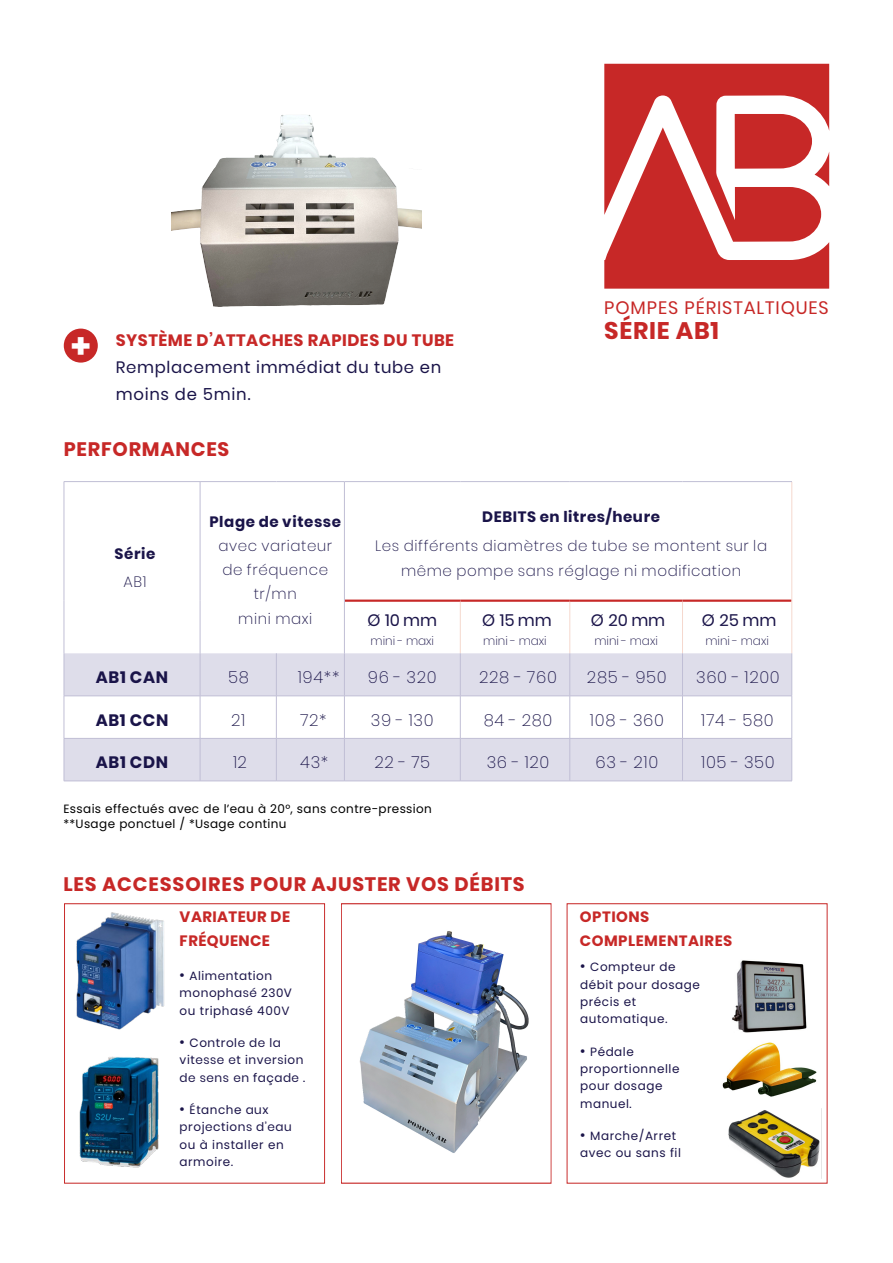
<style>
.page{position:relative;width:893px;height:1263px;background:#fff}
.page>*{position:absolute;margin:0;border:0;box-sizing:border-box;transform-origin:0 0}
.t1{font:700 34.5px "Poppins";color:#fff}
.t2{font:700 24px "Poppins";letter-spacing:.03em;color:#c72827}
.t3{font:700 19.5px "Poppins";letter-spacing:.04em;color:#c72827}
.t4{font:18px "Poppins";letter-spacing:.05em;color:#c72827}
.t5{font:200 16.5px "Poppins";letter-spacing:.04em;color:#1a1449}
.t6{font:16.5px/27px "Poppins";letter-spacing:.04em;color:#1a1449}
.t7{font:700 16.5px "Poppins";letter-spacing:.03em;color:#c72827}
.t8{font:700 16.5px "Poppins";letter-spacing:.04em;color:#1a1449}
.t9{font:200 15px/24.2px "Poppins";letter-spacing:.04em;color:#1a1449;text-align:center}
.t10{font:700 15px/24px "Poppins";letter-spacing:.03em;color:#c72827}
.t11{font:700 15px "Poppins";letter-spacing:.04em;color:#1a1449}
.t12{font:12px/17.4px "Poppins";letter-spacing:.045em;color:#1a1449}
.t13{font:12px/14.4px "Poppins";letter-spacing:.035em;color:#000}
.t14{font:200 12px "Poppins";color:#1a1449}
.s1{font-style:inherit}
.s2{font-size:14.7px}
</style>
<div class="page">
<div style="left:64px;top:904px;width:261px;height:279px;border:1px solid #c72827"></div>
<svg style="left:65px;top:653px;width:726px;height:128px;fill:#deddea"></svg>
<hr style="left:345px;top:599px;width:115px;height:3px;background:#c72827">
<hr style="left:460px;top:599px;width:110px;height:3px;background:#c72827">
<hr style="left:570px;top:599px;width:112px;height:3px;background:#c72827">
<hr style="left:682px;top:599px;width:110px;height:3px;background:#c72827">
<hr style="left:791px;top:482px;width:1px;height:119px;background:#f5d8ce">
<hr style="left:460px;top:602px;width:1px;height:51px;background:#f5d8ce">
<hr style="left:570px;top:602px;width:1px;height:51px;background:#f5d8ce">
<hr style="left:682px;top:602px;width:1px;height:51px;background:#f5d8ce">
<hr style="left:791px;top:601px;width:1px;height:52px;background:#f5d8ce">
<hr style="left:344px;top:481px;width:116px;height:1px;background:#c0bed5">
<hr style="left:460px;top:481px;width:110px;height:1px;background:#c0bed5">
<hr style="left:570px;top:481px;width:112px;height:1px;background:#c0bed5">
<hr style="left:682px;top:481px;width:110px;height:1px;background:#c0bed5">
<hr style="left:200px;top:481px;width:76px;height:1px;background:#c0bed5">
<hr style="left:276px;top:481px;width:68px;height:1px;background:#c0bed5">
<hr style="left:344px;top:482px;width:1px;height:119px;background:#c0bed5">
<hr style="left:344px;top:601px;width:1px;height:52px;background:#c0bed5">
<hr style="left:64px;top:481px;width:136px;height:1px;background:#c0bed5">
<hr style="left:64px;top:482px;width:1px;height:119px;background:#c0bed5">
<hr style="left:200px;top:482px;width:1px;height:119px;background:#c0bed5">
<hr style="left:64px;top:601px;width:1px;height:52px;background:#c0bed5">
<hr style="left:200px;top:601px;width:1px;height:52px;background:#c0bed5">
<hr style="left:64px;top:653px;width:1px;height:43px;background:#c0bed5">
<hr style="left:200px;top:653px;width:1px;height:43px;background:#c0bed5">
<hr style="left:276px;top:653px;width:1px;height:43px;background:#c0bed5">
<hr style="left:344px;top:653px;width:1px;height:43px;background:#c0bed5">
<hr style="left:460px;top:653px;width:1px;height:43px;background:#c0bed5">
<hr style="left:570px;top:653px;width:1px;height:43px;background:#c0bed5">
<hr style="left:682px;top:653px;width:1px;height:43px;background:#c0bed5">
<hr style="left:791px;top:653px;width:1px;height:43px;background:#c0bed5">
<hr style="left:64px;top:696px;width:136px;height:1px;background:#c0bed5">
<hr style="left:64px;top:696px;width:1px;height:42px;background:#c0bed5">
<hr style="left:200px;top:696px;width:76px;height:1px;background:#c0bed5">
<hr style="left:200px;top:696px;width:1px;height:42px;background:#c0bed5">
<hr style="left:276px;top:696px;width:68px;height:1px;background:#c0bed5">
<hr style="left:276px;top:696px;width:1px;height:42px;background:#c0bed5">
<hr style="left:344px;top:696px;width:116px;height:1px;background:#c0bed5">
<hr style="left:344px;top:696px;width:1px;height:42px;background:#c0bed5">
<hr style="left:460px;top:696px;width:110px;height:1px;background:#c0bed5">
<hr style="left:460px;top:696px;width:1px;height:42px;background:#c0bed5">
<hr style="left:570px;top:696px;width:112px;height:1px;background:#c0bed5">
<hr style="left:570px;top:696px;width:1px;height:42px;background:#c0bed5">
<hr style="left:682px;top:696px;width:110px;height:1px;background:#c0bed5">
<hr style="left:682px;top:696px;width:1px;height:42px;background:#c0bed5">
<hr style="left:791px;top:696px;width:1px;height:42px;background:#c0bed5">
<hr style="left:64px;top:738px;width:136px;height:1px;background:#c0bed5">
<hr style="left:64px;top:738px;width:1px;height:43px;background:#c0bed5">
<hr style="left:200px;top:738px;width:76px;height:1px;background:#c0bed5">
<hr style="left:200px;top:738px;width:1px;height:43px;background:#c0bed5">
<hr style="left:276px;top:738px;width:68px;height:1px;background:#c0bed5">
<hr style="left:276px;top:738px;width:1px;height:43px;background:#c0bed5">
<hr style="left:344px;top:738px;width:116px;height:1px;background:#c0bed5">
<hr style="left:344px;top:738px;width:1px;height:43px;background:#c0bed5">
<hr style="left:460px;top:738px;width:110px;height:1px;background:#c0bed5">
<hr style="left:460px;top:738px;width:1px;height:43px;background:#c0bed5">
<hr style="left:570px;top:738px;width:112px;height:1px;background:#c0bed5">
<hr style="left:570px;top:738px;width:1px;height:43px;background:#c0bed5">
<hr style="left:682px;top:738px;width:110px;height:1px;background:#c0bed5">
<hr style="left:682px;top:738px;width:1px;height:43px;background:#c0bed5">
<hr style="left:791px;top:738px;width:1px;height:43px;background:#c0bed5">
<hr style="left:64px;top:781px;width:136px;height:1px;background:#c0bed5">
<hr style="left:200px;top:781px;width:76px;height:1px;background:#c0bed5">
<hr style="left:276px;top:781px;width:68px;height:1px;background:#c0bed5">
<hr style="left:344px;top:781px;width:116px;height:1px;background:#c0bed5">
<hr style="left:460px;top:781px;width:110px;height:1px;background:#c0bed5">
<hr style="left:570px;top:781px;width:112px;height:1px;background:#c0bed5">
<hr style="left:682px;top:781px;width:110px;height:1px;background:#c0bed5">
<svg style="left:604px;top:64px;width:225px;height:225px"></svg>
<div style="left:64px;top:329px;width:34px;height:34px;background:#c72827;border-radius:50%"></div>
<img style="left:68px;top:903px;width:105px;height:127px">
<img style="left:79px;top:1056px;width:80px;height:112px">
<img style="left:171px;top:115px;width:250px;height:192px">
<img style="left:359px;top:931px;width:170px;height:222px">
<img style="left:732px;top:960px;width:75px;height:72px">
<img style="left:722px;top:1042px;width:95px;height:55px">
<img style="left:728px;top:1110px;width:92px;height:68px">
<h1 class="t1" style="left:71px;top:326px;width:21px">+</h1>
<h3 class="t7" style="left:116px;top:331px;width:340px">SYSTÈME D’ATTACHES RAPIDES DU TUBE</h3>
<h3 class="t6" style="left:116px;top:354px;width:327px">Remplacement immédiat du tube en moins de 5min.</h3>
<h3 class="t3" style="left:64px;top:438px;width:167px">PERFORMANCES</h3>
<h3 class="t4" style="left:604px;top:297px;width:226px">POMPES PÉRISTALTIQUES</h3>
<h2 class="t2" style="left:604px;top:317px;width:116px">SÉRIE AB1</h2>
<p class="t11" style="left:115px;top:545px;width:42px">Série</p>
<p class="t9" style="left:124px;top:570px;width:24px">AB1</p>
<p class="t11" style="left:209px;top:513px;width:133px">Plage de vitesse</p>
<p class="t9" style="left:218px;top:534px;width:115px">avec variateur de fréquence tr/mn<br>mini maxi</p>
<p class="t11" style="left:482px;top:508px;width:179px">DEBITS en litres/heure</p>
<p class="t9" style="left:375px;top:533px;width:393px;line-height:25.2px">Les différents diamètres de tube se montent sur la même pompe sans réglage ni modification</p>
<h3 class="t6" style="left:367px;top:607px;width:71px">Ø 10 mm</h3>
<p class="t14" style="left:371px;top:634px;width:65px">mini - maxi</p>
<h3 class="t6" style="left:591px;top:607px;width:76px">Ø 20 mm</h3>
<p class="t14" style="left:594px;top:634px;width:65px">mini - maxi</p>
<h3 class="t6" style="left:702px;top:607px;width:76px">Ø 25 mm</h3>
<p class="t14" style="left:705px;top:634px;width:65px">mini - maxi</p>
<h3 class="t6" style="left:482px;top:607px;width:71px">Ø 15 mm</h3>
<p class="t14" style="left:483px;top:634px;width:65px">mini - maxi</p>
<h3 class="t8" style="left:96px;top:668px;width:74px">AB1 CAN</h3>
<h3 class="t5" style="left:228px;top:668px;width:22px">58</h3>
<h3 class="t5" style="left:298px;top:668px;width:43px">194**</h3>
<h3 class="t5" style="left:368px;top:668px;width:70px">96 - 320</h3>
<h3 class="t5" style="left:479px;top:668px;width:79px">228 - 760</h3>
<h3 class="t5" style="left:587px;top:668px;width:81px">285 - 950</h3>
<h3 class="t5" style="left:696px;top:668px;width:85px">360 - 1200</h3>
<h3 class="t8" style="left:96px;top:710px;width:74px">AB1 CCN</h3>
<h3 class="t5" style="left:231px;top:710px;width:16px">21</h3>
<h3 class="t5" style="left:300px;top:710px;width:28px">72*</h3>
<h3 class="t5" style="left:371px;top:710px;width:64px">39 - 130</h3>
<h3 class="t5" style="left:484px;top:710px;width:70px">84 - 280</h3>
<h3 class="t5" style="left:590px;top:710px;width:76px">108 - 360</h3>
<h3 class="t5" style="left:701px;top:710px;width:74px">174 - 580</h3>
<h3 class="t8" style="left:96px;top:753px;width:74px">AB1 CDN</h3>
<h3 class="t5" style="left:233px;top:753px;width:15px">12</h3>
<h3 class="t5" style="left:300px;top:753px;width:30px">43*</h3>
<h3 class="t5" style="left:374px;top:753px;width:57px">22 - 75</h3>
<h3 class="t5" style="left:487px;top:753px;width:64px">36 - 120</h3>
<h3 class="t5" style="left:595px;top:753px;width:64px">63 - 210</h3>
<h3 class="t5" style="left:701px;top:753px;width:75px">105 - 350</h3>
<p class="t13" style="left:63px;top:802px;width:370px">Essais effectués avec de l’eau à 20°, sans contre-pression **Usage ponctuel / *Usage continu</p>
<h3 class="t3" style="left:63px;top:872px;width:463px">LES <span class="s1">ACCESSOIRES</span> POUR AJUSTER VOS DÉBITS</h3>
<p class="t10" style="left:180px;top:905px;width:112px">VARIATEUR DE<br>FRÉQUENCE</p>
<p class="t12" style="left:180px;top:967px;width:114px"><span class="s2">•</span> Alimentation monophasé 230V ou triphasé 400V</p>
<p class="t12" style="left:180px;top:1034px;width:127px"><span class="s2">•</span> Controle de la vitesse et inversion de sens en façade .</p>
<p class="t12" style="left:180px;top:1101px;width:114px"><span class="s2">•</span> Étanche aux projections d’eau ou à installer en armoire.</p>
<p class="t10" style="left:580px;top:904px;width:154px">OPTIONS<br>COMPLEMENTAIRES</p>
<p class="t12" style="left:580px;top:958px;width:121px"><span class="s2">•</span> Compteur de débit pour dosage précis et automatique.</p>
<p class="t12" style="left:580px;top:1043px;width:101px"><span class="s2">•</span> Pédale proportionnelle pour dosage manuel.</p>
<p class="t12" style="left:580px;top:1127px;width:102px"><span class="s2">•</span> Marche/Arret avec ou sans fil</p>
</div>
